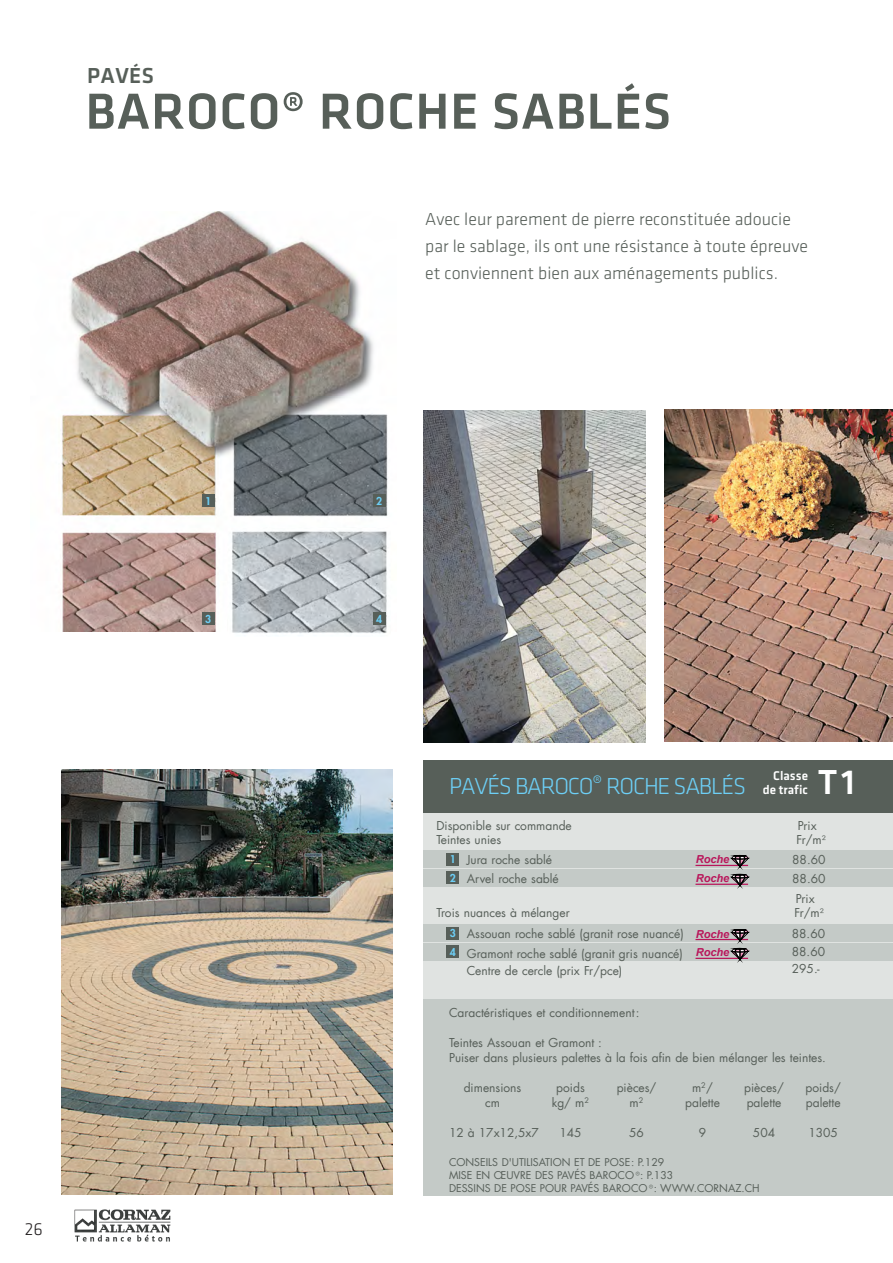
<style>
.page{position:relative;width:893px;height:1263px;background:#fff}
.page>*{position:absolute;margin:0;border:0;box-sizing:border-box;transform-origin:0 0}
.t1{font:500 52.5px "Klavika";letter-spacing:.015em;color:#575f59}
.t2{font:500 36px "Klavika";color:#fff}
.t3{font:300 24px "Klavika";letter-spacing:-.055em;color:#6dcff6}
.t4{font:500 22.5px "Klavika";letter-spacing:.015em;color:#575f59}
.t5{font:300 18px/27px "Klavika";color:#575f59}
.t6{font:300 18px "Klavika";color:#231f20}
.t7{font:500 13.05px/14.7px "Klavika";color:#fff;text-align:right}
.t8{font:12px/17.5px "Futura Com";color:#575f59}
.t9{font:italic 700 11.1px "Arial";letter-spacing:-.005em;color:#b9165b}
.t10{font:10.5px/12.6px "Futura Com";color:#575f59}
.t11{font:800 10.5px/18.8px "Futura Com";color:#6dcff6}
.s1{font-family:"Roboto";font-weight:300}
.s2{font-family:"Klavika";font-weight:300}
</style>
<div class="page">
<img style="left:61px;top:212px;width:327px;height:419px">
<img style="left:228px;top:528px;width:160px;height:106px">
<img style="left:75px;top:1209px;width:96px;height:32px">
<div style="left:423px;top:813px;width:470px;height:264px;background:#e0e3e1"></div>
<div style="left:423px;top:760px;width:470px;height:53px;background:#575f59"></div>
<div style="left:423px;top:851px;width:470px;height:17px;background:#c4cac7"></div>
<div style="left:423px;top:925px;width:470px;height:17px;background:#c4cac7"></div>
<div style="left:423px;top:869px;width:470px;height:18px;background:#c4cac7"></div>
<div style="left:423px;top:944px;width:470px;height:17px;background:#c4cac7"></div>
<div style="left:423px;top:999px;width:470px;height:153px;background:#c4cac7"></div>
<hr style="left:695px;top:865px;width:53px;height:1px;background:#b9165b">
<svg style="left:731px;top:855px;width:18px;height:12px"></svg>
<hr style="left:695px;top:939px;width:53px;height:1px;background:#b9165b">
<svg style="left:731px;top:929px;width:18px;height:12px"></svg>
<hr style="left:695px;top:884px;width:53px;height:1px;background:#b9165b">
<svg style="left:731px;top:874px;width:18px;height:11px"></svg>
<hr style="left:695px;top:958px;width:53px;height:1px;background:#b9165b">
<svg style="left:731px;top:948px;width:18px;height:11px"></svg>
<div style="left:423px;top:1153px;width:470px;height:43px;background:#c4cac7"></div>
<div style="left:446px;top:853px;width:13px;height:12px;background:#575f59"></div>
<div style="left:446px;top:871px;width:13px;height:13px;background:#575f59"></div>
<div style="left:446px;top:927px;width:13px;height:12px;background:#575f59"></div>
<div style="left:446px;top:945px;width:13px;height:13px;background:#575f59"></div>
<div style="left:202px;top:494px;width:13px;height:13px;background:#575f59"></div>
<div style="left:202px;top:612px;width:13px;height:13px;background:#575f59"></div>
<div style="left:373px;top:494px;width:13px;height:13px;background:#575f59"></div>
<div style="left:373px;top:612px;width:13px;height:13px;background:#575f59"></div>
<img style="left:61px;top:769px;width:331px;height:425px">
<img style="left:423px;top:410px;width:223px;height:333px">
<img style="left:664px;top:409px;width:229px;height:333px">
<h3 class="t4" style="left:87px;top:63px;width:68px">PAVÉS</h3>
<h1 class="t1" style="left:85px;top:83px;width:587px">BAROCO® ROCHE SABLÉS</h1>
<h3 class="t5" style="left:425px;top:206px;width:384px">Avec leur parement de pierre reconstituée adoucie par le sablage, ils ont une résistance à toute épreuve et conviennent bien aux aménagements publics.</h3>
<p class="t11" style="left:205px;top:492px;width:8px">1</p>
<p class="t11" style="left:205px;top:610px;width:8px">3</p>
<h3 class="t6" style="left:25px;top:1219px;width:20px">26</h3>
<p class="t11" style="left:376px;top:492px;width:8px">2</p>
<p class="t11" style="left:376px;top:610px;width:8px">4</p>
<h2 class="t2" style="left:818px;top:763px;width:39px">T1</h2>
<p class="t7" style="left:763px;top:768px;width:47px">Classe de trafic</p>
<h3 class="t3" style="left:449px;top:774px;width:298px">PAVÉS BAROCO<sup>®</sup> ROCHE SABLÉS</h3>
<p class="t8" style="left:436px;top:817px;width:137px">Disponible sur commande</p>
<p class="t8" style="left:798px;top:817px;width:20px">Prix</p>
<p class="t8" style="left:436px;top:831px;width:66px">Teintes unies</p>
<p class="t8" style="left:796px;top:831px;width:31px">Fr/m<span class="s1">²</span></p>
<p class="t11" style="left:450px;top:850px;width:8px">1<br>2</p>
<p class="t8" style="left:467px;top:851px;width:87px">Jura roche sablé</p>
<p class="t8" style="left:792px;top:851px;width:35px">88.60</p>
<p class="t8" style="left:467px;top:870px;width:93px">Arvel roche sablé</p>
<p class="t8" style="left:792px;top:870px;width:35px">88.60</p>
<p class="t9" style="left:696px;top:855px;width:35px">Roche</p>
<p class="t9" style="left:696px;top:874px;width:35px">Roche</p>
<p class="t8" style="left:796px;top:891px;width:20px">Prix</p>
<p class="t8" style="left:436px;top:904px;width:135px">Trois nuances à mélanger</p>
<p class="t8" style="left:794px;top:904px;width:31px">Fr/m<span class="s1">²</span></p>
<p class="t11" style="left:450px;top:924px;width:8px">3<br>4</p>
<p class="t8" style="left:467px;top:925px;width:218px;line-height:19.2px">Assouan roche sablé (granit rose nuancé)<br>Gramont roche sablé (granit gris nuancé)</p>
<p class="t8" style="left:467px;top:962px;width:157px">Centre de cercle (prix Fr/pce)</p>
<p class="t9" style="left:696px;top:929px;width:35px">Roche</p>
<p class="t9" style="left:696px;top:948px;width:35px">Roche</p>
<p class="t8" style="left:792px;top:926px;width:35px;text-align:justify">88.60<br>88.60<br>295.-</p>
<p class="t8" style="left:449px;top:1005px;width:192px">Caractéristiques et conditionnement:</p>
<p class="t8" style="left:449px;top:1036px;width:378px;line-height:15px">Teintes Assouan et Gramont :<br>Puiser dans plusieurs palettes à la fois afin de bien mélanger les teintes.</p>
<p class="t8" style="left:464px;top:1080px;width:59px">dimensions</p>
<p class="t8" style="left:556px;top:1080px;width:30px">poids</p>
<p class="t8" style="left:617px;top:1080px;width:41px">pièces/</p>
<p class="t8" style="left:692px;top:1080px;width:23px">m<sup>2</sup>/</p>
<p class="t8" style="left:744px;top:1080px;width:41px">pièces/</p>
<p class="t8" style="left:806px;top:1080px;width:37px">poids/</p>
<p class="t8" style="left:485px;top:1095px;width:16px">cm</p>
<p class="t8" style="left:552px;top:1095px;width:39px">kg/ m<sup>2</sup></p>
<p class="t8" style="left:629px;top:1095px;width:15px">m<sup>2</sup></p>
<p class="t8" style="left:685px;top:1095px;width:36px">palette</p>
<p class="t8" style="left:747px;top:1095px;width:36px">palette</p>
<p class="t8" style="left:806px;top:1095px;width:36px">palette</p>
<p class="t8" style="left:449px;top:1125px;width:91px">12 à 17x12,5x7</p>
<p class="t8" style="left:559px;top:1125px;width:24px">145</p>
<p class="t8" style="left:629px;top:1125px;width:16px">56</p>
<p class="t8" style="left:699px;top:1125px;width:9px">9</p>
<p class="t8" style="left:753px;top:1125px;width:24px">504</p>
<p class="t8" style="left:808px;top:1125px;width:31px">1305</p>
<p class="t10" style="left:449px;top:1157px;width:312px">CONSEILS D'UTILISATION ET DE POSE: P.129<br>MISE EN ŒUVRE DES PAVÉS BAROCO<span class="s2">®</span>: P.133<br>DESSINS DE POSE POUR PAVÉS BAROCO<span class="s2">®</span>: WWW.CORNAZ.CH</p>
</div>
